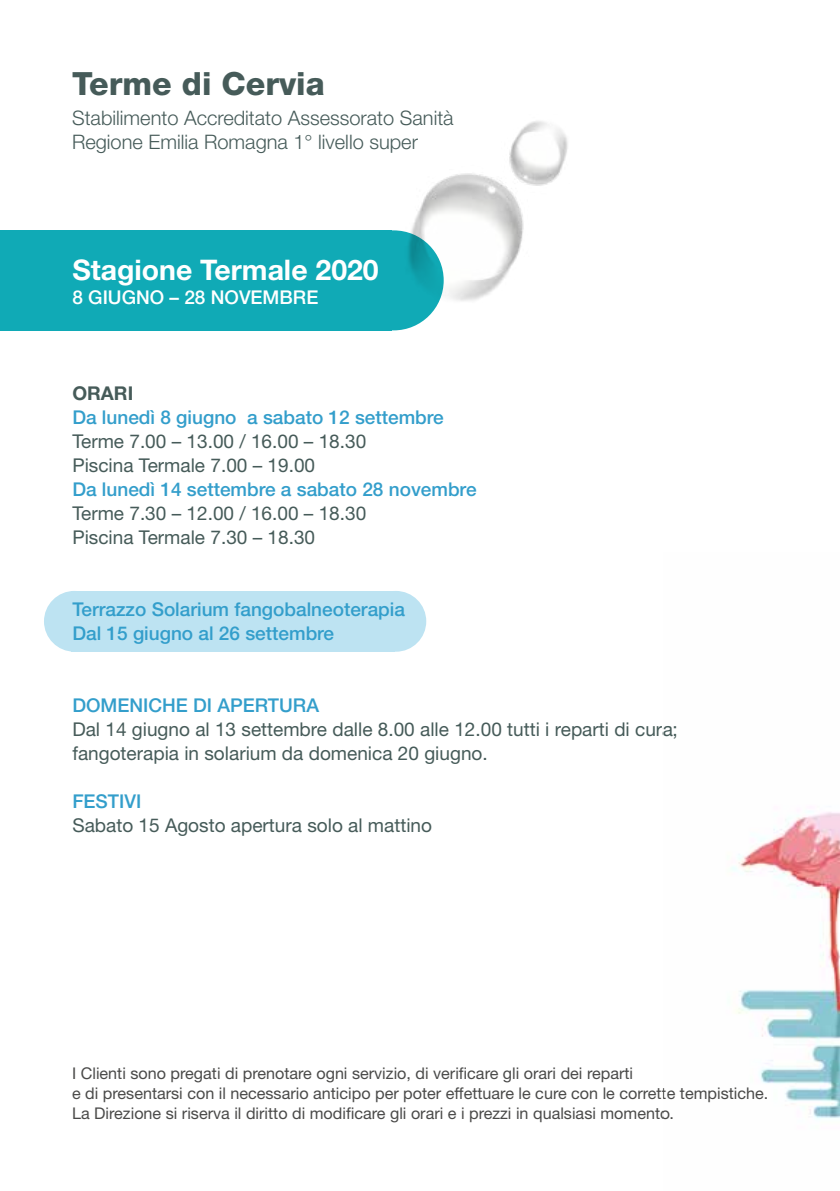
<style>
.page{position:relative;width:840px;height:1191px;background:#fff}
.page>*{position:absolute;margin:0;border:0;box-sizing:border-box;transform-origin:0 0}
.t1{font:800 32px "Helvetica Neue LT Std";color:#465b59}
.t2{font:700 28.4px "Helvetica Neue LT Std";color:#fff}
.t3{font:300 20px/24px "Helvetica Neue LT Std";color:#465b59}
.t4{font:19px/24px "Helvetica Neue LT Std";color:#465b59}
.t5{font:500 19px/24px "Helvetica Neue LT Std";color:#339ecb}
.t6{font:500 19px "Helvetica Neue LT Std";color:#fff}
.t7{font:700 19px "Helvetica Neue LT Std";color:#465b59}
.t8{font:16.2px/20px "Helvetica Neue LT Std";color:#4a4a49}
</style>
<div class="page">
<div style="left:365px;top:591px;width:61px;height:60px;background:#bde3f2;border-radius:50%"></div>
<div style="left:44px;top:591px;width:61px;height:60px;background:#bde3f2;border-radius:50%"></div>
<div style="left:71px;top:591px;width:323px;height:60px;background:#bde3f2"></div>
<div style="left:343px;top:230px;width:100px;height:100px;background:#10aab6;border-radius:50%"></div>
<div style="left:0;top:230px;width:391px;height:100px;background:#10aab6"></div>
<img style="left:392px;top:173px;width:132px;height:141px">
<img style="left:500px;top:121px;width:68px;height:74px">
<img style="left:731px;top:811px;width:108px;height:308px">
<h1 class="t1" style="left:72px;top:64px;width:254px">Terme di Cervia</h1>
<p class="t3" style="left:72px;top:105px;width:383px">Stabilimento Accreditato Assessorato Sanità<br>Regione Emilia Romagna 1° livello super</p>
<h2 class="t2" style="left:72px;top:252px;width:308px">Stagione Termale 2020</h2>
<p class="t6" style="left:72px;top:286px;width:247px">8 GIUGNO – 28 NOVEMBRE</p>
<p class="t7" style="left:72px;top:381px;width:62px">ORARI</p>
<p class="t5" style="left:72px;top:405px;width:373px">Da lunedì 8 giugno a sabato 12 settembre</p>
<p class="t4" style="left:72px;top:429px;width:295px">Terme 7.00 – 13.00 / 16.00 – 18.30<br>Piscina Termale 7.00 – 19.00</p>
<p class="t5" style="left:72px;top:477px;width:405px">Da lunedì 14 settembre a sabato 28 novembre</p>
<p class="t4" style="left:72px;top:501px;width:295px">Terme 7.30 – 12.00 / 16.00 – 18.30<br>Piscina Termale 7.30 – 18.30</p>
<p class="t5" style="left:72px;top:597px;width:334px">Terrazzo Solarium fangobalneoterapia<br>Dal 15 giugno al 26 settembre</p>
<p class="t5" style="left:72px;top:693px;width:248px">DOMENICHE DI APERTURA</p>
<p class="t4" style="left:72px;top:717px;width:606px">Dal 14 giugno al 13 settembre dalle 8.00 alle 12.00 tutti i reparti di cura; fangoterapia in solarium da domenica 20 giugno.</p>
<p class="t5" style="left:72px;top:789px;width:70px">FESTIVI</p>
<p class="t4" style="left:72px;top:813px;width:361px">Sabato 15 Agosto apertura solo al mattino</p>
<p class="t8" style="left:72px;top:1063px;width:697px">I Clienti sono pregati di prenotare ogni servizio, di verificare gli orari dei reparti<br>e di presentarsi con il necessario anticipo per poter effettuare le cure con le corrette tempistiche.<br>La Direzione si riserva il diritto di modificare gli orari e i prezzi in qualsiasi momento.</p>
</div>
